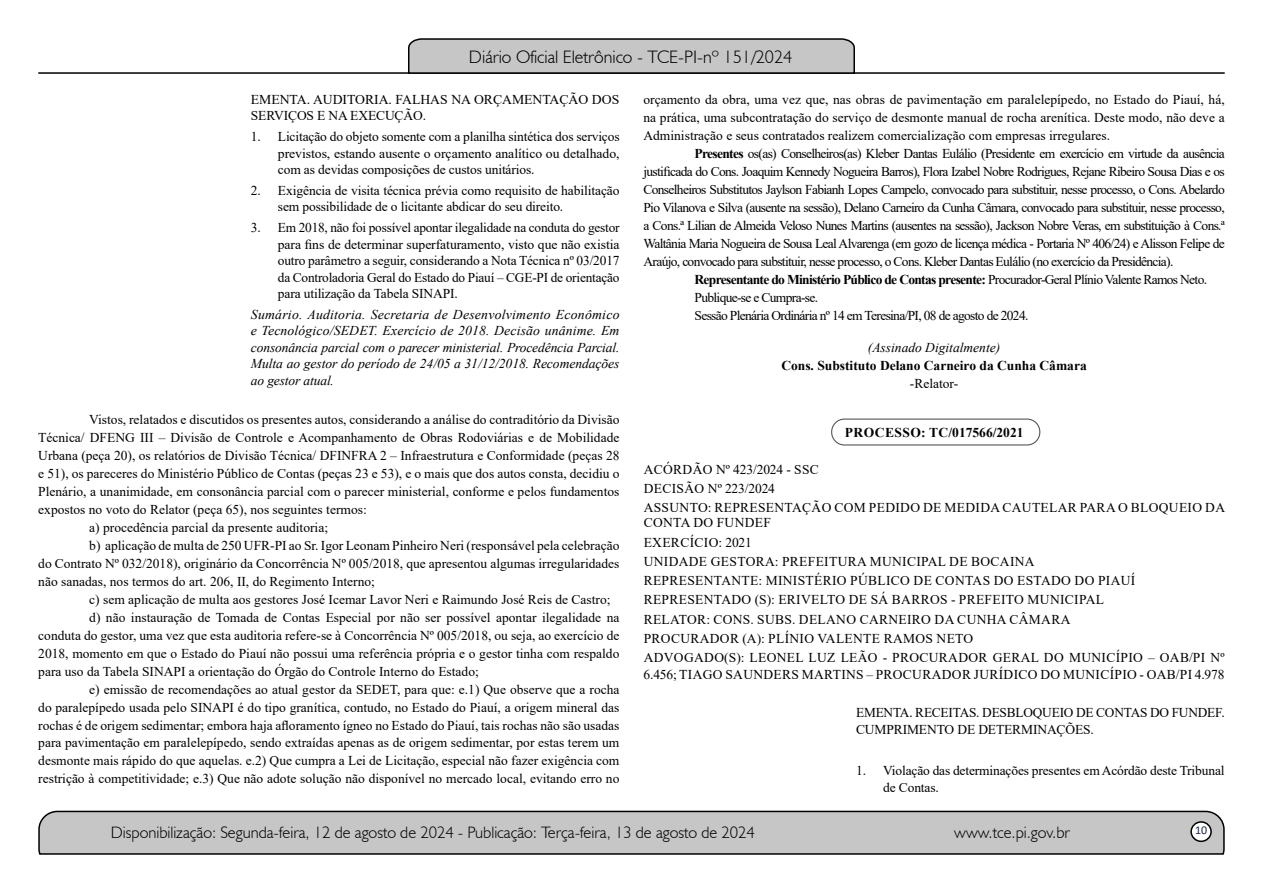
<style>
.page{position:relative;width:1263px;height:893px;background:#fff}
.page>*{position:absolute;margin:0;border:0;box-sizing:border-box;transform-origin:0 0}
.t1{font:300 18px "Humanist 521 BT";color:#000}
.t2{font:300 16.5px "Humanist 521 BT";color:#000}
.t3{font:13.5px/16.5px "Times New Roman";color:#000}
.t4{font:13.5px/19.2px "Times New Roman";letter-spacing:.025em;color:#000}
.t5{font:italic 13.5px/16.5px "Times New Roman";letter-spacing:-.005em;color:#000;text-align:justify}
.t6{font:13.5px/18px "Times New Roman";letter-spacing:-.05em;color:#000}
.t7{font:700 13.5px "Times New Roman";color:#000}
.t8{font:700 13.5px "Times New Roman";letter-spacing:.02em;color:#000}
.t9{font:12px "Calibri";color:#212d4c}
.s1{font-weight:700}
</style>
<div class="page">
<svg style="left:38px;top:810px;width:1187px;height:45px;background:#b9b9b9"></svg>
<div style="left:1191px;top:822px;width:20px;height:19px;background:#fff;border-radius:50%"></div>
<div style="left:1190px;top:821px;width:22px;height:21px;border:2px solid #000;border-radius:50%"></div>
<hr style="left:38px;top:72px;width:1187px;height:2px;background:#000">
<svg style="left:407px;top:38px;width:449px;height:36px;background:#b4b4b4"></svg>
<div style="left:831px;top:419px;width:209px;height:27px;border:1px solid #575756;border-radius:13px"></div>
<h1 class="t1" style="left:469px;top:46px;width:325px">Diário Oficial Eletrônico - TCE-PI-nº 151/2024</h1>
<p class="t3" style="left:251px;top:91px;width:370px">EMENTA. AUDITORIA. FALHAS NA ORÇAMENTAÇÃO DOS<br>SERVIÇOS E NA EXECUÇÃO.</p>
<p class="t3" style="left:278px;top:128px;width:343px;text-align:justify;text-indent:-27px">1. Licitação do objeto somente com a planilha sintética dos serviços previstos, estando ausente o orçamento analítico ou detalhado, com as devidas composições de custos unitários.</p>
<p class="t3" style="left:278px;top:182px;width:343px;text-indent:-27px">2. Exigência de visita técnica prévia como requisito de habilitação sem possibilidade de o licitante abdicar do seu direito.</p>
<p class="t3" style="left:278px;top:219px;width:343px;text-align:justify;text-indent:-27px">3. Em 2018, não foi possível apontar ilegalidade na conduta do gestor para fins de determinar superfaturamento, visto que não existia outro parâmetro a seguir, considerando a Nota Técnica nº 03/2017 da Controladoria Geral do Estado do Piauí – CGE-PI de orientação para utilização da Tabela SINAPI.</p>
<p class="t5" style="left:251px;top:306px;width:370px">Sumário. Auditoria. Secretaria de Desenvolvimento Econômico e Tecnológico/SEDET. Exercício de 2018. Decisão unânime. Em consonância parcial com o parecer ministerial. Procedência Parcial.<br>Multa ao gestor do período de 24/05 a 31/12/2018. Recomendações ao gestor atual.</p>
<p class="t3" style="left:89px;top:410px;width:532px">Vistos, relatados e discutidos os presentes autos, considerando a análise do contraditório da Divisão</p>
<p class="t3" style="left:38px;top:428px;width:583px">Técnica/ DFENG III – Divisão de Controle e Acompanhamento de Obras Rodoviárias e de Mobilidade</p>
<p class="t3" style="left:38px;top:446px;width:583px">Urbana (peça 20), os relatórios de Divisão Técnica/ DFINFRA 2 – Infraestrutura e Conformidade (peças 28</p>
<p class="t3" style="left:38px;top:464px;width:583px">e 51), os pareceres do Ministério Público de Contas (peças 23 e 53), e o mais que dos autos consta, decidiu o</p>
<p class="t3" style="left:38px;top:482px;width:583px">Plenário, a unanimidade, em consonância parcial com o parecer ministerial, conforme e pelos fundamentos</p>
<p class="t3" style="left:38px;top:500px;width:330px">expostos no voto do Relator (peça 65), nos seguintes termos:</p>
<p class="t3" style="left:89px;top:518px;width:240px">a) procedência parcial da presente auditoria;</p>
<p class="t3" style="left:89px;top:536px;width:532px">b) aplicação de multa de 250 UFR-PI ao Sr. Igor Leonam Pinheiro Neri (responsável pela celebração</p>
<p class="t3" style="left:38px;top:554px;width:583px">do Contrato Nº 032/2018), originário da Concorrência Nº 005/2018, que apresentou algumas irregularidades</p>
<p class="t3" style="left:38px;top:572px;width:338px">não sanadas, nos termos do art. 206, II, do Regimento Interno;</p>
<p class="t3" style="left:89px;top:590px;width:523px">c) sem aplicação de multa aos gestores José Icemar Lavor Neri e Raimundo José Reis de Castro;</p>
<p class="t3" style="left:89px;top:608px;width:532px">d) não instauração de Tomada de Contas Especial por não ser possível apontar ilegalidade na</p>
<p class="t3" style="left:38px;top:626px;width:583px">conduta do gestor, uma vez que esta auditoria refere-se à Concorrência Nº 005/2018, ou seja, ao exercício de</p>
<p class="t3" style="left:38px;top:644px;width:583px">2018, momento em que o Estado do Piauí não possui uma referência própria e o gestor tinha com respaldo</p>
<p class="t3" style="left:38px;top:662px;width:442px">para uso da Tabela SINAPI a orientação do Órgão do Controle Interno do Estado;</p>
<p class="t3" style="left:89px;top:680px;width:532px">e) emissão de recomendações ao atual gestor da SEDET, para que: e.1) Que observe que a rocha</p>
<p class="t3" style="left:38px;top:698px;width:583px">do paralepípedo usada pelo SINAPI é do tipo granítica, contudo, no Estado do Piauí, a origem mineral das</p>
<p class="t3" style="left:38px;top:716px;width:583px">rochas é de origem sedimentar; embora haja afloramento ígneo no Estado do Piauí, tais rochas não são usadas</p>
<p class="t3" style="left:38px;top:734px;width:583px">para pavimentação em paralelepípedo, sendo extraídas apenas as de origem sedimentar, por estas terem um</p>
<p class="t3" style="left:38px;top:752px;width:583px">desmonte mais rápido do que aquelas. e.2) Que cumpra a Lei de Licitação, especial não fazer exigência com</p>
<p class="t3" style="left:38px;top:770px;width:583px">restrição à competitividade; e.3) Que não adote solução não disponível no mercado local, evitando erro no</p>
<p class="t3" style="left:643px;top:90px;width:583px;line-height:18px;text-align:justify">orçamento da obra, uma vez que, nas obras de pavimentação em paralelepípedo, no Estado do Piauí, há, na prática, uma subcontratação do serviço de desmonte manual de rocha arenítica. Deste modo, não deve a Administração e seus contratados realizem comercialização com empresas irregulares.</p>
<p class="t3" style="left:643px;top:144px;width:583px;line-height:18px;text-align:justify;text-indent:51px"><span class="s1">Presentes</span> os(as) Conselheiros(as) Kleber Dantas Eulálio (Presidente em exercício em virtude da ausência justificada do Cons. Joaquim Kennedy Nogueira Barros), Flora Izabel Nobre Rodrigues, Rejane Ribeiro Sousa Dias e os Conselheiros Substitutos Jaylson Fabianh Lopes Campelo, convocado para substituir, nesse processo, o Cons. Abelardo Pio Vilanova e Silva (ausente na sessão), Delano Carneiro da Cunha Câmara, convocado para substituir, nesse processo, a Cons.ª Lilian de Almeida Veloso Nunes Martins (ausentes na sessão), Jackson Nobre Veras, em substituição à Cons.ª Waltânia Maria Nogueira de Sousa Leal Alvarenga (em gozo de licença médica - Portaria Nº 406/24) e Alisson Felipe de Araújo, convocado para substituir, nesse processo, o Cons. Kleber Dantas Eulálio (no exercício da Presidência).</p>
<p class="t6" style="left:694px;top:270px;width:514px"><span class="s1">Representante do Ministério Público de Contas presente:</span> Procurador-Geral Plínio Valente Ramos Neto.<br>Publique-se e Cumpra-se.<br>Sessão Plenária Ordinária nº 14 em Teresina/PI, 08 de agosto de 2024.</p>
<p class="t5" style="left:868px;top:339px;width:134px">(Assinado Digitalmente)</p>
<p class="t7" style="left:781px;top:356px;width:307px">Cons. Substituto Delano Carneiro da Cunha Câmara</p>
<p class="t3" style="left:910px;top:375px;width:50px">-Relator-</p>
<p class="t8" style="left:845px;top:422px;width:180px">PROCESSO: TC/017566/2021</p>
<p class="t4" style="left:644px;top:459px;width:583px">ACÓRDÃO Nº 423/2024 - SSC<br>DECISÃO Nº 223/2024<br>ASSUNTO: REPRESENTAÇÃO COM PEDIDO DE MEDIDA CAUTELAR PARA O BLOQUEIO DA</p>
<p class="t4" style="left:644px;top:513px;width:582px">CONTA DO FUNDEF<br>EXERCÍCIO: 2021<br>UNIDADE GESTORA: PREFEITURA MUNICIPAL DE BOCAINA<br>REPRESENTANTE: MINISTÉRIO PÚBLICO DE CONTAS DO ESTADO DO PIAUÍ REPRESENTADO (S): ERIVELTO DE SÁ BARROS - PREFEITO MUNICIPAL<br>RELATOR: CONS. SUBS. DELANO CARNEIRO DA CUNHA CÂMARA<br>PROCURADOR (A): PLÍNIO VALENTE RAMOS NETO<br>ADVOGADO(S): LEONEL LUZ LEÃO - PROCURADOR GERAL DO MUNICÍPIO – OAB/PI Nº</p>
<p class="t4" style="left:643px;top:664px;width:583px">6.456; TIAGO SAUNDERS MARTINS – PROCURADOR JURÍDICO DO MUNICÍPIO - OAB/PI 4.978</p>
<p class="t3" style="left:856px;top:704px;width:370px">EMENTA. RECEITAS. DESBLOQUEIO DE CONTAS DO FUNDEF.<br>CUMPRIMENTO DE DETERMINAÇÕES.</p>
<p class="t3" style="left:883px;top:762px;width:343px;text-indent:-27px">1. Violação das determinações presentes em Acórdão deste Tribunal de Contas.</p>
<p class="t2" style="left:111px;top:822px;width:645px">Disponibilização: Segunda-feira, 12 de agosto de 2024 - Publicação: Terça-feira, 13 de agosto de 2024</p>
<p class="t2" style="left:954px;top:822px;width:117px">www.tce.pi.gov.br</p>
<p class="t9" style="left:1195px;top:821px;width:14px">10</p>
</div>
